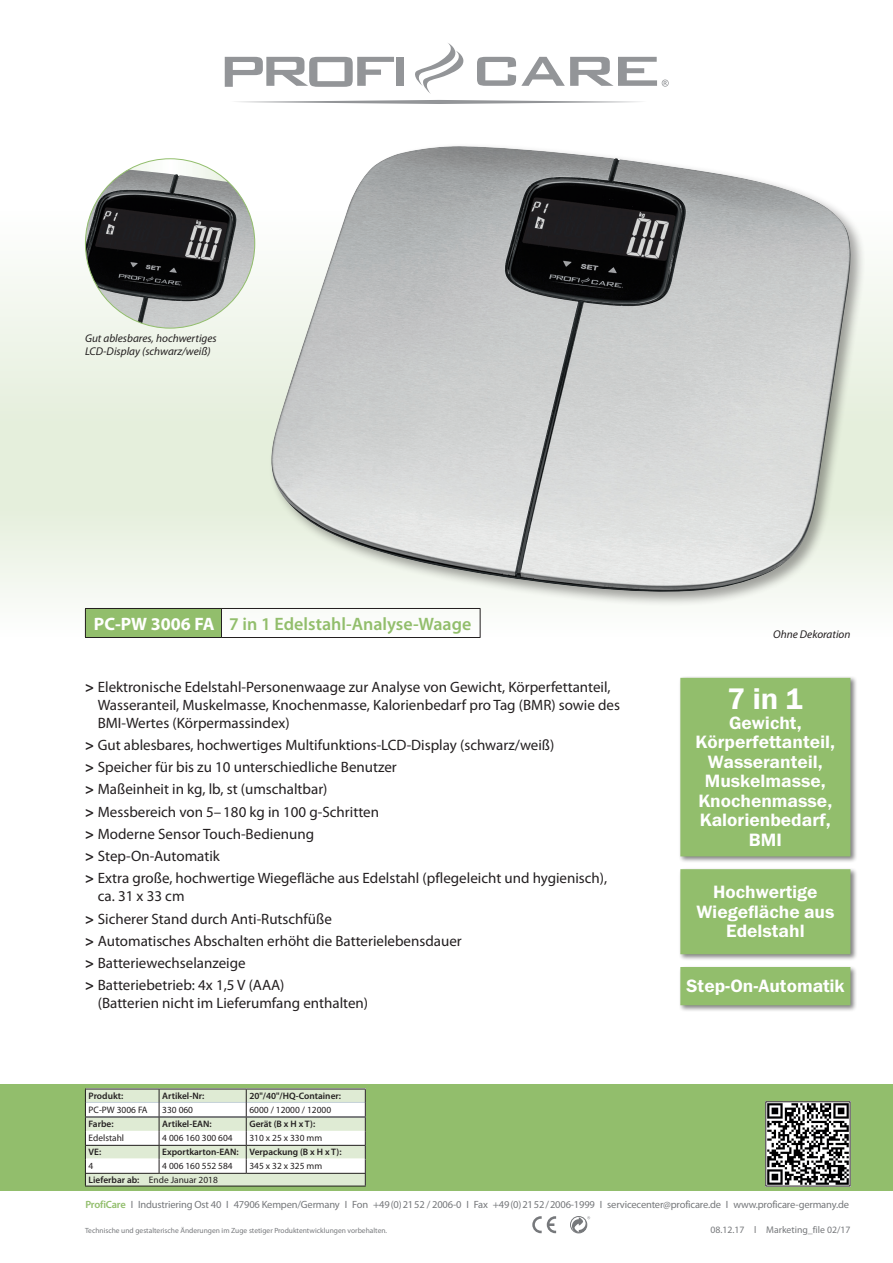
<style>
.page{position:relative;width:893px;height:1263px;background:#fff}
.page>*{position:absolute;margin:0;border:0;box-sizing:border-box;transform-origin:0 0}
.t1{font:30px "Franklin Gothic Demi ITC";color:#fff}
.t2{font:18px/19.5px "Franklin Gothic Demi ITC";color:#fff;text-align:center}
.t3{font:600 18px "Myriad Pro";color:#92be6c}
.t4{font:15px/22.2px "Myriad Pro";color:#231f20}
.t5{font:italic 11.25px/12.8px "Myriad Pro";color:#231f20}
.t6{font:10.5px "Myriad Pro";letter-spacing:-.015em;color:#76787b}
.t7{font:9.75px "Myriad Pro";color:#76787b}
.t8{font:9.3px "Myriad Pro";color:#231f20}
.t9{font:600 9.3px "Myriad Pro";color:#231f20}
.t10{font:7.5px "Myriad Pro";color:#76787b}
.s1{font-weight:700;color:#fff}
.s2{font-weight:700}
.s3{font-weight:600}
.s4{font-weight:600;color:#92be6c}
</style>
<div class="page">
<svg style="left:532px;top:1216px;width:24px;height:17px"></svg>
<div style="left:570px;top:1216px;width:17px;height:17px;border:1px solid #76787b;border-radius:50%"></div>
<svg style="left:572px;top:1216px;width:18px;height:17px"></svg>
<svg style="left:236px;top:100px;width:406px;height:4px"></svg>
<svg style="left:477px;top:57px;width:192px;height:30px"></svg>
<svg style="left:225px;top:57px;width:169px;height:30px"></svg>
<div style="left:397px;top:57px;width:7px;height:29px;background:#939598"></div>
<svg style="left:415px;top:43px;width:49px;height:51px"></svg>
<div style="left:0;top:1084px;width:893px;height:107px;background:#92be6c"></div>
<svg style="left:0;top:238px;width:893px;height:400px"></svg>
<svg style="left:85px;top:159px;width:170px;height:169px"></svg>
<img style="left:85px;top:170px;width:170px;height:158px">
<img style="left:767px;top:1103px;width:81px;height:81px">
<div style="left:268px;top:143px;width:597px;height:464px;background:#231f20;opacity:.4"></div>
<img style="left:271px;top:146px;width:579px;height:446px">
<hr style="left:85px;top:1186px;width:281px;height:1px;background:#231f20">
<svg style="left:85px;top:1089px;width:281px;height:97px;background:#e4eade"></svg>
<hr style="left:85px;top:1116px;width:74px;height:1px;background:#231f20">
<hr style="left:159px;top:1116px;width:87px;height:1px;background:#231f20">
<hr style="left:246px;top:1116px;width:120px;height:1px;background:#231f20">
<hr style="left:85px;top:1145px;width:74px;height:1px;background:#231f20">
<hr style="left:246px;top:1145px;width:120px;height:1px;background:#231f20">
<hr style="left:220px;top:608px;width:260px;height:1px;background:#231f20">
<svg style="left:480px;top:609px;width:1px;height:28px"></svg>
<hr style="left:220px;top:637px;width:260px;height:1px;background:#231f20">
<div style="left:85px;top:608px;width:136px;height:29px;background:#92be6c"></div>
<hr style="left:85px;top:608px;width:137px;height:1px;background:#231f20">
<svg style="left:85px;top:609px;width:1px;height:28px"></svg>
<svg style="left:221px;top:609px;width:1px;height:28px"></svg>
<hr style="left:85px;top:637px;width:137px;height:1px;background:#231f20">
<div style="left:678px;top:867px;width:179px;height:94px;background:#010101;opacity:.5"></div>
<div style="left:681px;top:870px;width:169px;height:83px;background:#92be6c"></div>
<div style="left:680px;top:869px;width:170px;height:85px;border:2px solid #92be6c"></div>
<div style="left:678px;top:676px;width:179px;height:188px;background:#010101;opacity:.5"></div>
<div style="left:681px;top:678px;width:169px;height:178px;background:#92be6c"></div>
<div style="left:678px;top:965px;width:179px;height:47px;background:#010101;opacity:.5"></div>
<div style="left:681px;top:968px;width:169px;height:36px;background:#92be6c"></div>
<div style="left:680px;top:967px;width:170px;height:38px;border:2px solid #92be6c"></div>
<p class="t5" style="left:85px;top:332px;width:133px">Gut ablesbares, hochwertiges<br>LCD-Display (schwarz/weiß)</p>
<p class="t3" style="left:94px;top:612px;width:379px"><span class="s1">PC-PW 3006 FA</span> 7 in 1 Edelstahl-Analyse-Waage</p>
<p class="t4" style="left:98px;top:677px;width:524px;line-height:18px;text-indent:-13px"><span class="s2">&gt;</span> Elektronische Edelstahl-Personenwaage zur Analyse von Gewicht, Körperfettanteil,<br>Wasseranteil, Muskelmasse, Knochenmasse, Kalorienbedarf pro Tag (BMR) sowie des<br>BMI-Wertes (Körpermassindex)</p>
<p class="t4" style="left:85px;top:733px;width:524px"><span class="s2">&gt;</span> Gut ablesbares, hochwertiges Multifunktions-LCD-Display (schwarz/weiß)<br><span class="s2">&gt;</span> Speicher für bis zu 10 unterschiedliche Benutzer<br><span class="s2">&gt;</span> Maßeinheit in kg, lb, st (umschaltbar)<br><span class="s2">&gt;</span> Messbereich von 5–180 kg in 100 g-Schritten<br><span class="s2">&gt;</span> Moderne Sensor Touch-Bedienung<br><span class="s2">&gt;</span> Step-On-Automatik<br><span class="s2">&gt;</span> Extra große, hochwertige Wiegefläche aus Edelstahl (pflegeleicht und hygienisch),</p>
<p class="t4" style="left:85px;top:885px;width:378px;text-indent:13px">ca. 31 x 33 cm<br><span class="s2">&gt;</span> Sicherer Stand durch Anti-Rutschfüße<br><span class="s2">&gt;</span> Automatisches Abschalten erhöht die Batterielebensdauer <span class="s2">&gt;</span> Batteriewechselanzeige<br><span class="s2">&gt;</span> Batteriebetrieb: 4x 1,5 V (AAA)</p>
<p class="t4" style="left:98px;top:992px;width:272px">(Batterien nicht im Lieferumfang enthalten)</p>
<p class="t9" style="left:89px;top:1090px;width:36px">Produkt:</p>
<p class="t9" style="left:162px;top:1090px;width:44px">Artikel-Nr:</p>
<p class="t9" style="left:249px;top:1090px;width:93px">20"/40"/HQ-Container:</p>
<p class="t8" style="left:89px;top:1104px;width:61px">PC-PW 3006 FA</p>
<p class="t8" style="left:162px;top:1104px;width:32px">330 060</p>
<p class="t8" style="left:249px;top:1104px;width:83px">6000 / 12000 / 12000</p>
<p class="t9" style="left:89px;top:1118px;width:27px">Farbe:</p>
<p class="t9" style="left:162px;top:1118px;width:51px">Artikel-EAN:</p>
<p class="t9" style="left:249px;top:1118px;width:67px">Gerät (B x H x T):</p>
<p class="t8" style="left:89px;top:1132px;width:37px">Edelstahl</p>
<p class="t8" style="left:162px;top:1132px;width:72px">4 006 160 300 604</p>
<p class="t8" style="left:249px;top:1132px;width:74px">310 x 25 x 330 mm</p>
<p class="t9" style="left:89px;top:1146px;width:14px">VE:</p>
<p class="t9" style="left:162px;top:1146px;width:181px">Exportkarton-EAN: Verpackung (B x H x T):</p>
<p class="t8" style="left:89px;top:1160px;width:6px">4</p>
<p class="t8" style="left:162px;top:1160px;width:72px">4 006 160 552 584</p>
<p class="t8" style="left:249px;top:1160px;width:74px">345 x 32 x 325 mm</p>
<p class="t8" style="left:89px;top:1174px;width:131px"><span class="s3">Lieferbar ab:</span> Ende Januar 2018</p>
<p class="t5" style="left:773px;top:627px;width:79px">Ohne Dekoration</p>
<h1 class="t1" style="left:727px;top:681px;width:78px">7 in 1</h1>
<p class="t2" style="left:696px;top:713px;width:141px">Gewicht,<br>Körperfettanteil,<br>Wasseranteil,<br>Muskelmasse,<br>Knochenmasse,<br>Kalorienbedarf,<br>BMI</p>
<p class="t2" style="left:696px;top:883px;width:140px">Hochwertige<br>Wiegefläche aus<br>Edelstahl</p>
<p class="t2" style="left:686px;top:977px;width:160px">Step-On-Automatik</p>
<p class="t6" style="left:85px;top:1198px;width:765px"><span class="s4">ProfiCare</span> I Industriering Ost 40 I 47906 Kempen/Germany I Fon +49(0)2152 / 2006-0 I Fax +49(0)2152/2006-1999 I servicecenter@proficare.de I www.proficare-germany.de</p>
<p class="t10" style="left:85px;top:1226px;width:304px">Technische und gestalterische Änderungen im Zuge stetiger Produktentwicklungen vorbehalten.</p>
<p class="t7" style="left:710px;top:1224px;width:142px">08.12.17 l Marketing_file 02/17</p>
</div>
